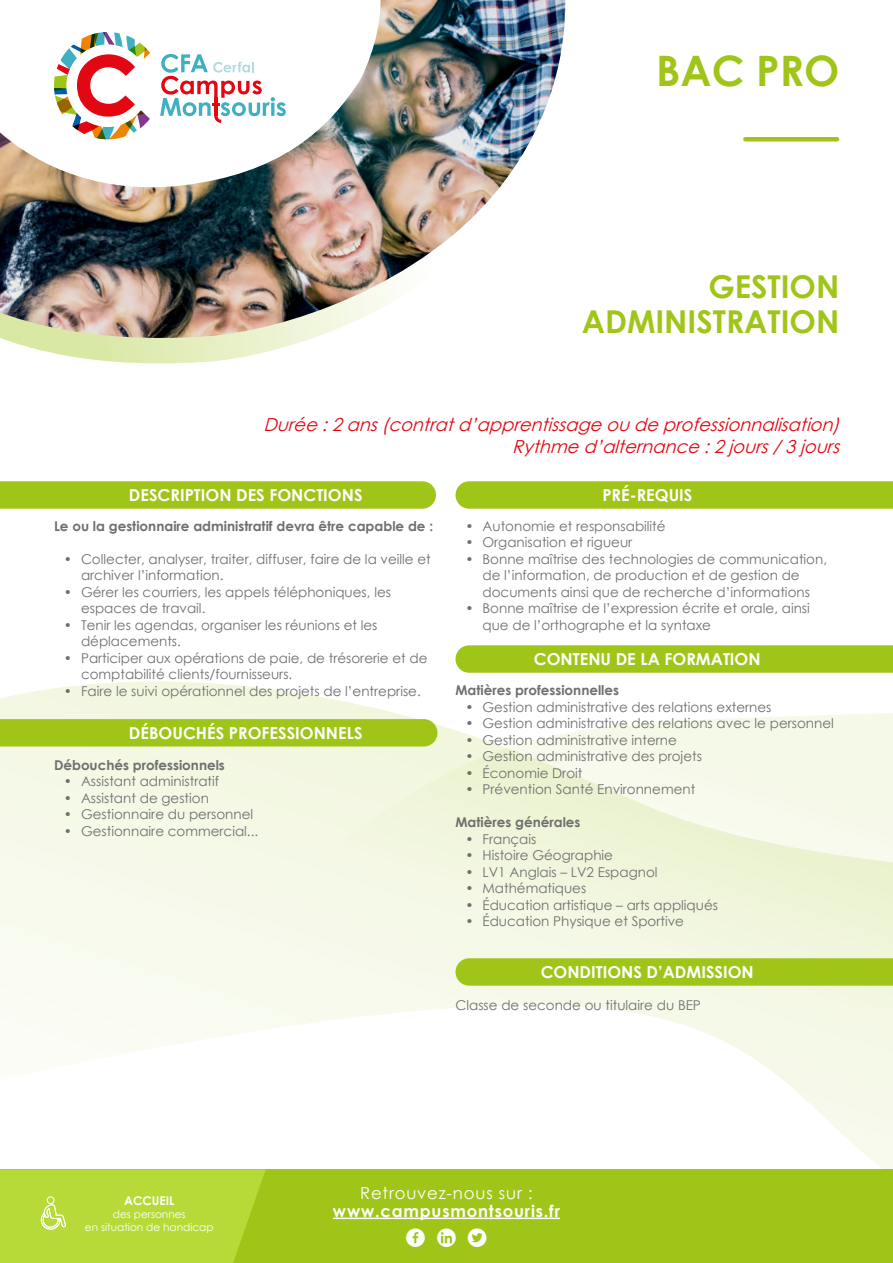
<style>
.page{position:relative;width:893px;height:1263px;background:#fff}
.page>*{position:absolute;margin:0;border:0;box-sizing:border-box;transform-origin:0 0}
.t1{font:700 42px "Century Gothic";color:#a0c519}
.t2{font:700 31.5px/34.5px "Century Gothic";color:#a0c519;text-align:right}
.t3{font:italic 18px/21.6px "Century Gothic";color:#e30613;text-align:right}
.t4{font:700 16.5px "Century Gothic";color:#fff}
.t5{font:700 16.5px "Century Gothic";letter-spacing:.05em;color:#fff}
.t6{font:16.5px "Century Gothic";letter-spacing:.05em;color:#fff}
.t7{font:16.5px "Social Shapes";color:#fff}
.t8{font:13.5px/16.5px "Century Gothic";color:#706f6f}
.t9{font:700 13.5px "Century Gothic";color:#706f6f}
.t10{font:700 12px "Century Gothic";color:#fff}
.t11{font:10.5px/12.6px "Century Gothic";color:#fff;text-align:center}
</style>
<div class="page">
<svg style="left:0;top:681px;width:893px;height:488px"></svg>
<svg style="left:0;top:711px;width:893px;height:328px;background:#f4f8e6"></svg>
<svg style="left:18px;top:344px;width:276px;height:20px"></svg>
<img style="left:0;top:0;width:566px;height:344px">
<svg style="left:0;top:481px;width:436px;height:28px;background:#a2c61f"></svg>
<div style="left:0;top:719px;width:437px;height:27px;background:#a0c519"></div>
<svg style="left:455px;top:481px;width:438px;height:28px;background:#a2c61f"></svg>
<svg style="left:455px;top:645px;width:438px;height:28px;background:#a2c61f"></svg>
<svg style="left:455px;top:958px;width:438px;height:28px;background:#a2c61f"></svg>
<div style="left:0;top:1169px;width:893px;height:94px;background:#a0c519"></div>
<hr style="left:333px;top:1217px;width:227px;height:2px;background:#fff">
<svg style="left:0;top:1169px;width:266px;height:94px;background:#b5d937"></svg>
<hr style="left:745px;top:137px;width:92px;height:4px;background:#a0c519">
<h1 class="t1" style="left:656px;top:38px;width:185px">BAC PRO</h1>
<h2 class="t2" style="left:582px;top:268px;width:259px">GESTION<br>ADMINISTRATION</h2>
<h3 class="t3" style="left:264px;top:413px;width:584px">Durée:2ans(contratd’apprentissageoudeprofessionnalisation)<br>Rythmed’alternance:2jours/3jours</h3>
<p class="t4" style="left:129px;top:483px;width:235px">DESCRIPTION DES FONCTIONS</p>
<p class="t9" style="left:54px;top:516px;width:381px">Le ou la gestionnaire administratif devra être capable de :</p>
<p class="t8" style="left:81px;top:551px;width:351px;text-indent:-17px">• Collecter, analyser, traiter, diffuser, faire de la veille et archiver l’information.</p>
<p class="t8" style="left:81px;top:584px;width:312px;text-indent:-17px">• Gérer les courriers, les appels téléphoniques, les espaces de travail.</p>
<p class="t8" style="left:81px;top:616px;width:298px;text-indent:-17px">• Tenir les agendas, organiser les réunions et les déplacements.</p>
<p class="t8" style="left:81px;top:649px;width:348px;text-indent:-17px">• Participer aux opérations de paie, de trésorerie et de comptabilité clients/fournisseurs.</p>
<p class="t8" style="left:64px;top:682px;width:358px">• Faire le suivi opérationnel des projets de l’entreprise.</p>
<p class="t4" style="left:129px;top:720px;width:235px">DÉBOUCHÉS PROFESSIONNELS</p>
<p class="t9" style="left:54px;top:755px;width:172px">Débouchés professionnels</p>
<p class="t8" style="left:64px;top:773px;width:157px">• Assistant administratif</p>
<p class="t8" style="left:64px;top:789px;width:146px">• Assistant de gestion</p>
<p class="t8" style="left:64px;top:806px;width:191px">• Gestionnaire du personnel</p>
<p class="t8" style="left:64px;top:822px;width:196px">• Gestionnaire commercial...</p>
<p class="t4" style="left:602px;top:482px;width:92px">PRÉ-REQUIS</p>
<p class="t8" style="left:465px;top:517px;width:202px">• Autonomie et responsabilité</p>
<p class="t8" style="left:465px;top:534px;width:168px">• Organisation et rigueur</p>
<p class="t8" style="left:482px;top:550px;width:346px;text-indent:-17px">• Bonne maîtrise des technologies de communication, de l’information, de production et de gestion de documents ainsi que de recherche d’informations</p>
<p class="t8" style="left:482px;top:600px;width:329px;text-indent:-17px">• Bonne maîtrise de l’expression écrite et orale, ainsi que de l’orthographe et la syntaxe</p>
<p class="t4" style="left:534px;top:647px;width:228px">CONTENU DE LA FORMATION</p>
<p class="t9" style="left:455px;top:680px;width:165px">Matières professionnelles</p>
<p class="t8" style="left:465px;top:698px;width:308px">• Gestion administrative des relations externes</p>
<p class="t8" style="left:465px;top:715px;width:370px">• Gestion administrative des relations avec le personnel</p>
<p class="t8" style="left:465px;top:731px;width:213px">• Gestion administrative interne</p>
<p class="t8" style="left:465px;top:748px;width:238px">• Gestion administrative des projets</p>
<p class="t8" style="left:465px;top:764px;width:119px">• Économie Droit</p>
<p class="t8" style="left:465px;top:781px;width:231px">• Prévention Santé Environnement</p>
<p class="t9" style="left:455px;top:812px;width:127px">Matières générales</p>
<p class="t8" style="left:465px;top:830px;width:72px">• Français</p>
<p class="t8" style="left:465px;top:847px;width:149px">• Histoire Géographie</p>
<p class="t8" style="left:465px;top:863px;width:194px">• LV1 Anglais – LV2 Espagnol</p>
<p class="t8" style="left:465px;top:880px;width:122px">• Mathématiques</p>
<p class="t8" style="left:465px;top:896px;width:254px">• Éducation artistique – arts appliqués</p>
<p class="t8" style="left:465px;top:913px;width:220px">• Éducation Physique et Sportive</p>
<p class="t4" style="left:541px;top:960px;width:215px">CONDITIONS D’ADMISSION</p>
<p class="t8" style="left:455px;top:997px;width:247px">Classe de seconde ou titulaire du BEP</p>
<p class="t10" style="left:124px;top:1192px;width:52px">ACCUEIL</p>
<p class="t11" style="left:85px;top:1208px;width:130px">des personnes<br>en situation de handicap</p>
<p class="t6" style="left:360px;top:1181px;width:174px">Retrouvez-nous sur :</p>
<p class="t5" style="left:333px;top:1198px;width:229px">www.campusmontsouris.fr</p>
<p class="t7" style="left:406px;top:1231px;width:83px">G k Ö</p>
</div>
